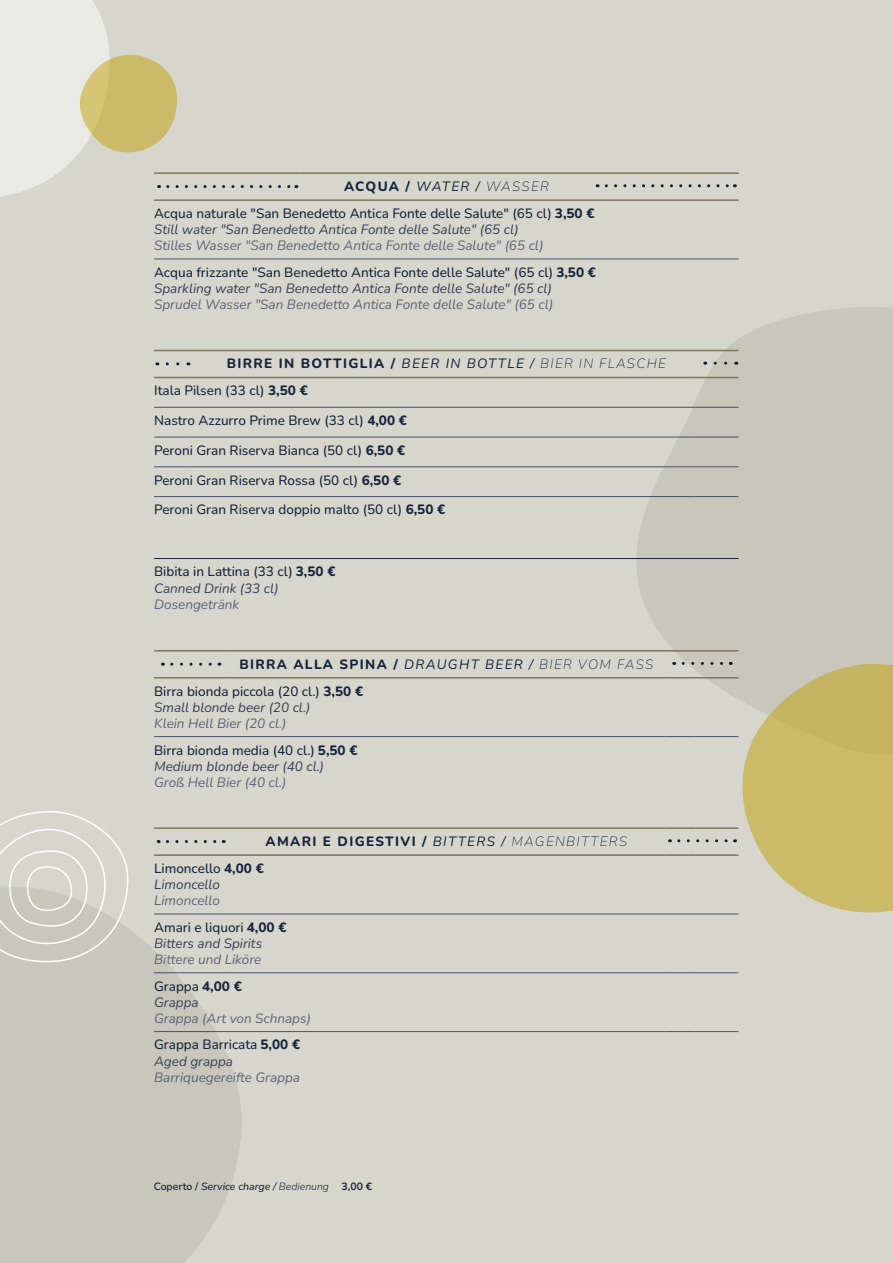
<style>
.page{position:relative;width:893px;height:1263px;background:#d7d6cd}
.page>*{position:absolute;margin:0;border:0;box-sizing:border-box;transform-origin:0 0}
.piatti{font:500 13.5px/16.2px "Nunito";color:#16253d}
.portata{font:800 13.5px "Nunito";letter-spacing:.1em;color:#16253d}
.piatti-2{font:italic 13.5px/16.2px "Nunito";color:#606178}
.piatti-3{font:italic 13.5px/16.2px "Nunito";color:#373e57}
.t1{font:italic 500 10.5px "Nunito";color:#16253d}
.s1{font-weight:400;font-style:italic}
.s2{font-weight:200;font-style:italic}
.s3{font-weight:800}
.s4{font-weight:400;font-style:italic;color:#373e57}
.s5{font-weight:400;font-style:italic;color:#606178}
.s6{font-weight:500;font-style:normal;color:#16253d}
.s7{font-weight:800;font-style:normal;color:#16253d}
.s8{color:#606178}
.s9{color:#373e57}
.s10{font-weight:600;font-style:normal}
.s11{font-weight:300}
.s12{font-weight:700;font-style:normal}
</style>
<div class="page">
<svg style="left:635px;top:307px;width:258px;height:431px;fill:#c9c7bb"></svg>
<svg style="left:741px;top:662px;width:152px;height:251px;background:#cabd7a"></svg>
<svg style="left:0;top:913px;width:245px;height:350px;fill:#c9c7bb"></svg>
<svg style="left:0;top:811px;width:129px;height:154px"></svg>
<hr style="left:154px;top:172px;width:146px;height:2px;background:#7c7759">
<hr style="left:300px;top:172px;width:293px;height:2px;background:#7c7759">
<hr style="left:593px;top:172px;width:146px;height:2px;background:#7c7759">
<hr style="left:154px;top:199px;width:146px;height:2px;background:#7c7759">
<hr style="left:300px;top:199px;width:293px;height:2px;background:#7c7759">
<hr style="left:593px;top:199px;width:146px;height:2px;background:#7c7759">
<hr style="left:154px;top:259px;width:146px;height:1px;background:#4b4f67">
<hr style="left:300px;top:259px;width:293px;height:1px;background:#4b4f67">
<hr style="left:593px;top:259px;width:146px;height:1px;background:#4b4f67">
<svg style="left:0;top:0;width:297px;height:201px"></svg>
<svg style="left:606px;top:184px;width:129px;height:3px"></svg>
<hr style="left:154px;top:466px;width:37px;height:1px;background:#4b4f67">
<hr style="left:191px;top:466px;width:504px;height:1px;background:#4b4f67">
<hr style="left:702px;top:407px;width:36px;height:1px;background:#4b4f67">
<hr style="left:702px;top:466px;width:36px;height:1px;background:#4b4f67">
<hr style="left:154px;top:407px;width:37px;height:1px;background:#4b4f67">
<hr style="left:191px;top:407px;width:504px;height:1px;background:#4b4f67">
<hr style="left:154px;top:437px;width:37px;height:1px;background:#4b4f67">
<hr style="left:191px;top:437px;width:504px;height:1px;background:#4b4f67">
<hr style="left:702px;top:437px;width:36px;height:1px;background:#4b4f67">
<hr style="left:154px;top:350px;width:37px;height:1px;background:#7c7759">
<hr style="left:702px;top:350px;width:36px;height:1px;background:#7c7759">
<hr style="left:154px;top:377px;width:37px;height:1px;background:#7c7759">
<hr style="left:702px;top:377px;width:36px;height:1px;background:#7c7759">
<hr style="left:191px;top:350px;width:504px;height:1px;background:#7c7759">
<hr style="left:191px;top:377px;width:504px;height:1px;background:#7c7759">
<hr style="left:154px;top:496px;width:37px;height:1px;background:#4b4f67">
<hr style="left:191px;top:496px;width:504px;height:1px;background:#4b4f67">
<hr style="left:702px;top:496px;width:36px;height:1px;background:#4b4f67">
<svg style="left:167px;top:362px;width:22px;height:3px"></svg>
<svg style="left:715px;top:362px;width:22px;height:3px"></svg>
<hr style="left:154px;top:650px;width:73px;height:1px;background:#7c7759">
<hr style="left:665px;top:650px;width:30px;height:1px;background:#7c7759">
<hr style="left:695px;top:650px;width:43px;height:1px;background:#7c7759">
<hr style="left:154px;top:677px;width:73px;height:1px;background:#7c7759">
<hr style="left:665px;top:677px;width:30px;height:1px;background:#7c7759">
<hr style="left:695px;top:677px;width:43px;height:1px;background:#7c7759">
<hr style="left:227px;top:650px;width:438px;height:1px;background:#7c7759">
<hr style="left:227px;top:677px;width:438px;height:1px;background:#7c7759">
<hr style="left:154px;top:736px;width:73px;height:1px;background:#4b4f67">
<hr style="left:227px;top:736px;width:438px;height:1px;background:#4b4f67">
<hr style="left:665px;top:736px;width:30px;height:1px;background:#4b4f67">
<hr style="left:695px;top:736px;width:43px;height:1px;background:#4b4f67">
<svg style="left:172px;top:663px;width:48px;height:3px"></svg>
<svg style="left:683px;top:662px;width:48px;height:3px"></svg>
<hr style="left:695px;top:914px;width:43px;height:1px;background:#4b4f67">
<hr style="left:154px;top:972px;width:73px;height:1px;background:#4b4f67">
<hr style="left:227px;top:972px;width:438px;height:1px;background:#4b4f67">
<hr style="left:665px;top:972px;width:30px;height:1px;background:#4b4f67">
<hr style="left:695px;top:972px;width:43px;height:1px;background:#4b4f67">
<hr style="left:154px;top:914px;width:73px;height:1px;background:#4b4f67">
<hr style="left:227px;top:914px;width:438px;height:1px;background:#4b4f67">
<hr style="left:665px;top:914px;width:30px;height:1px;background:#4b4f67">
<hr style="left:154px;top:827px;width:73px;height:2px;background:#7c7759">
<hr style="left:665px;top:827px;width:30px;height:2px;background:#7c7759">
<hr style="left:695px;top:827px;width:43px;height:2px;background:#7c7759">
<hr style="left:154px;top:854px;width:73px;height:2px;background:#7c7759">
<hr style="left:665px;top:854px;width:30px;height:2px;background:#7c7759">
<hr style="left:695px;top:854px;width:43px;height:2px;background:#7c7759">
<hr style="left:227px;top:827px;width:438px;height:2px;background:#7c7759">
<hr style="left:227px;top:854px;width:438px;height:2px;background:#7c7759">
<hr style="left:154px;top:1031px;width:73px;height:1px;background:#4b4f67">
<hr style="left:227px;top:1031px;width:438px;height:1px;background:#4b4f67">
<hr style="left:665px;top:1031px;width:30px;height:1px;background:#4b4f67">
<hr style="left:695px;top:1031px;width:43px;height:1px;background:#4b4f67">
<svg style="left:167px;top:840px;width:57px;height:3px"></svg>
<svg style="left:679px;top:839px;width:56px;height:3px"></svg>
<hr style="left:154px;top:558px;width:584px;height:1px;background:#16253d">
<p class="portata" style="left:344px;top:177px;width:206px">ACQUA / <span class="s1">WATER /</span> <span class="s2">WASSER</span></p>
<p class="piatti" style="left:154px;top:205px;width:442px">Acqua naturale "San Benedetto Antica Fonte delle Salute" (65 cl) <span class="s3">3,50 €<br></span><span class="s4">Still water "San Benedetto Antica Fonte delle Salute" (65 cl)<br></span><span class="s5">Stilles Wasser "San Benedetto Antica Fonte delle Salute" (65 cl)</span></p>
<p class="piatti" style="left:154px;top:264px;width:443px">Acqua frizzante "San Benedetto Antica Fonte delle Salute" (65 cl) <span class="s3">3,50 €<br></span><span class="s4">Sparkling water "San Benedetto Antica Fonte delle Salute" (65 cl)<br></span><span class="s5">Sprudel Wasser "San Benedetto Antica Fonte delle Salute" (65 cl)</span></p>
<p class="portata" style="left:227px;top:354px;width:441px">BIRRE IN BOTTIGLIA / <span class="s1">BEER IN BOTTLE /</span> <span class="s2">BIER IN FLASCHE</span></p>
<p class="piatti" style="left:154px;top:382px;width:155px">Itala Pilsen (33 cl) <span class="s3">3,50 €</span></p>
<p class="piatti" style="left:154px;top:412px;width:254px">Nastro Azzurro Prime Brew (33 cl) <span class="s3">4,00 €</span></p>
<p class="piatti" style="left:154px;top:442px;width:253px">Peroni Gran Riserva Bianca (50 cl) <span class="s3">6,50 €</span></p>
<p class="piatti" style="left:154px;top:471px;width:249px">Peroni Gran Riserva Rossa (50 cl) <span class="s3">6,50 €</span></p>
<p class="piatti" style="left:154px;top:501px;width:293px">Peroni Gran Riserva doppio malto (50 cl) <span class="s3">6,50 €</span></p>
<p class="piatti" style="left:154px;top:563px;width:183px">Bibita in Lattina (33 cl) <span class="s3">3,50 €<br></span><span class="s4">Canned Drink (33 cl)<br></span><span class="s5">Dosengetränk</span></p>
<p class="portata" style="left:239px;top:654px;width:415px">BIRRA ALLA SPINA / <span class="s1">DRAUGHT BEER /</span> <span class="s2">BIER VOM FASS</span></p>
<p class="piatti" style="left:154px;top:682px;width:211px">Birra bionda piccola (20 cl.) <span class="s3">3,50 €<br></span><span class="s4">Small blonde beer (20 cl.)<br></span><span class="s5">Klein Hell Bier (20 cl.)</span></p>
<p class="piatti" style="left:154px;top:741px;width:205px">Birra bionda media (40 cl.) <span class="s3">5,50 €<br></span><span class="s4">Medium blonde beer (40 cl.)<br></span><span class="s5">Groß Hell Bier (40 cl.)</span></p>
<p class="portata" style="left:266px;top:832px;width:363px">AMARI E DIGESTIVI / <span class="s1">BITTERS /</span> <span class="s2">MAGENBITTERS</span></p>
<p class="piatti" style="left:154px;top:860px;width:111px">Limoncello <span class="s3">4,00 €<br></span><span class="s4">Limoncello<br></span><span class="s5">Limoncello</span></p>
<p class="piatti-3" style="left:154px;top:918px;width:134px"><span class="s6">Amari e liquori</span> <span class="s7">4,00 €<br></span>Bitters and Spirits<br><span class="s8">Bittere und Liköre</span></p>
<p class="piatti-2" style="left:154px;top:977px;width:158px"><span class="s6">Grappa</span> <span class="s7">4,00 €<br></span><span class="s9">Grappa<br></span>Grappa (Art von Schnaps)</p>
<p class="piatti-2" style="left:154px;top:1036px;width:148px"><span class="s6">Grappa Barricata</span> <span class="s7">5,00 €<br></span><span class="s9">Aged grappa<br></span>Barriquegereifte Grappa</p>
<p class="t1" style="left:154px;top:1178px;width:220px"><span class="s10">Coperto /</span> Service charge / <span class="s11">Bedienung</span> <span class="s12">3,00 €</span></p>
</div>
